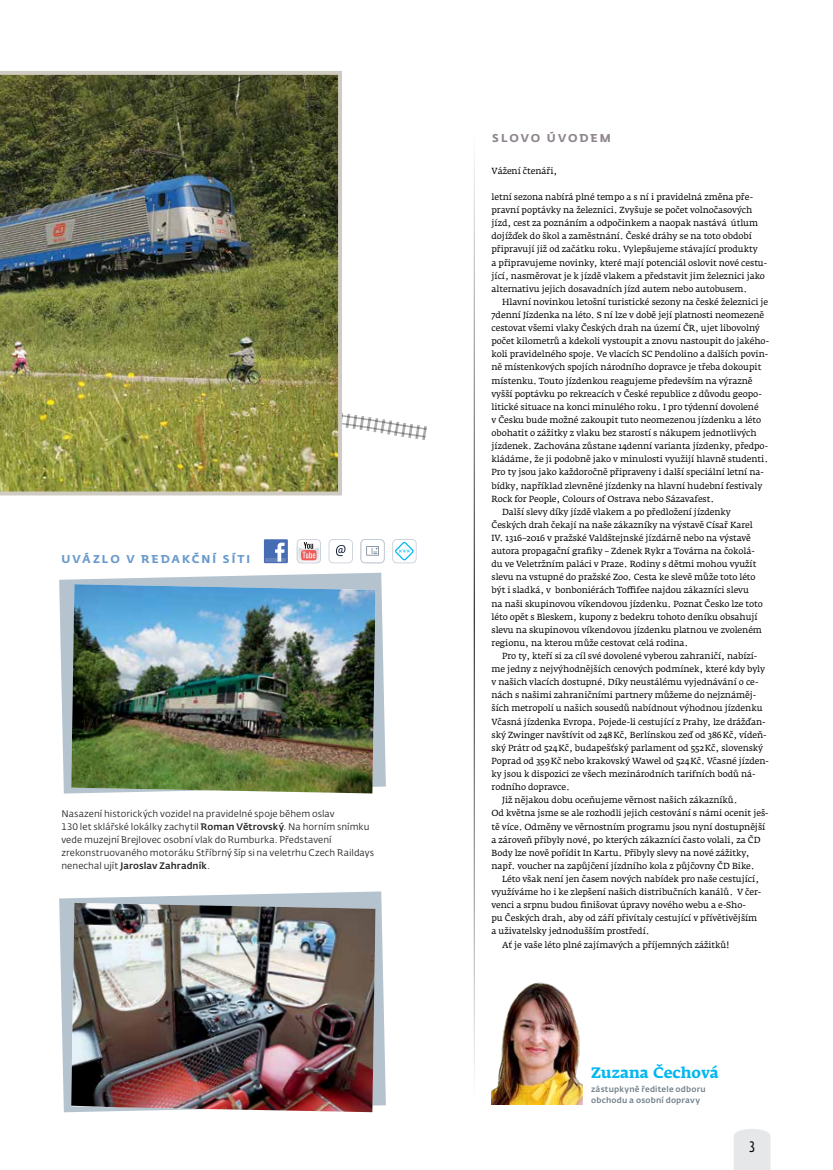
<style>
.page{position:relative;width:833px;height:1170px;background:#fff}
.page>*{position:absolute;margin:0;border:0;box-sizing:border-box;transform-origin:0 0}
.t1{font:700 15px "Fedra Serif A Pro";color:#00b7f1}
.t2{font:15px "CD Fedra Cond Pro";color:#000}
.t3{font:700 11.25px "CD Fedra";letter-spacing:.18em;color:#699acc}
.t4{font:700 11.25px "CD Fedra";letter-spacing:.18em;color:#8e858d}
.t5{font:9.38px/13.1px "CD Fedra";letter-spacing:.005em;color:#292829}
.t6{font:8.75px/13.1px "Fedra Serif A Pro";letter-spacing:-.01em;color:#000}
.t7{font:500 8.12px/10.6px "CD Fedra";letter-spacing:.025em;color:#72808a}
.s1{font-weight:500}
</style>
<div class="page">
<svg style="left:734px;top:1129px;width:36px;height:40px"></svg>
<hr style="left:474px;top:133px;width:1px;height:971px;background:#000">
<svg style="left:0;top:413px;width:427px;height:151px"></svg>
<img style="left:0;top:71px;width:342px;height:424px">
<svg style="left:297px;top:539px;width:24px;height:24px"></svg>
<div style="left:264px;top:539px;width:24px;height:24px;background:#466cb4"></div>
<hr style="left:265px;top:558px;width:21px;height:3px;background:#6481bc">
<svg style="left:275px;top:542px;width:9px;height:19px"></svg>
<svg style="left:329px;top:539px;width:24px;height:24px"></svg>
<svg style="left:360px;top:539px;width:25px;height:24px"></svg>
<svg style="left:392px;top:539px;width:24px;height:24px"></svg>
<svg style="left:59px;top:891px;width:327px;height:221px;fill:#b4c3ce"></svg>
<svg style="left:59px;top:572px;width:327px;height:221px;fill:#b4c3ce"></svg>
<img style="left:71px;top:902px;width:304px;height:210px">
<img style="left:71px;top:584px;width:304px;height:209px">
<img style="left:491px;top:982px;width:91px;height:122px">
<p class="t3" style="left:61px;top:552px;width:190px">UVÁZLO V REDAKČNÍ SÍTI</p>
<p class="t5" style="left:61px;top:806px;width:314px">Nasazení historických vozidel na pravidelné spoje během oslav<br>130 let sklářské lokálky zachytil <span class="s1">Roman Větrovský</span>. Na horním snímku vede muzejní Brejlovec osobní vlak do Rumburka. Představení zrekonstruovaného motoráku Stříbrný šíp si na veletrhu Czech Raildays nenechal ujít <span class="s1">Jaroslav Zahradník</span>.</p>
<p class="t4" style="left:492px;top:131px;width:120px">SLOVO ÚVODEM</p>
<p class="t6" style="left:491px;top:164px;width:67px">Vážení čtenáři,</p>
<p class="t6" style="left:491px;top:190px;width:277px">letní sezona nabírá plné tempo a s ní i pravidelná změna pře&shy;pravní poptávky na železnici. Zvyšuje se počet volnočasových jízd, cest za poznáním a odpočinkem a naopak nastává útlum dojížďek do škol a zaměstnání. České dráhy se na toto období připravují již od začátku roku. Vylepšujeme stávající produkty<br>a připravujeme novinky, které mají potenciál oslovit nové cestu&shy;jící, nasměrovat je k jízdě vlakem a představit jim železnici jako alternativu jejich dosavadních jízd autem nebo autobusem.</p>
<p class="t6" style="left:502px;top:295px;width:268px">Hlavní novinkou letošní turistické sezony na české železnici je</p>
<p class="t6" style="left:491px;top:308px;width:274px">7denní Jízdenka na léto. S ní lze v době její platnosti neomezeně</p>
<p class="t6" style="left:491px;top:321px;width:270px">cestovat všemi vlaky Českých drah na území ČR, ujet libovolný</p>
<p class="t6" style="left:491px;top:334px;width:279px">počet kilometrů a kdekoli vystoupit a znovu nastoupit do jakého-</p>
<p class="t6" style="left:491px;top:348px;width:278px">koli pravidelného spoje. Ve vlacích SC Pendolino a dalších povin-</p>
<p class="t6" style="left:491px;top:361px;width:271px">ně místenkových spojích národního dopravce je třeba dokoupit</p>
<p class="t6" style="left:491px;top:374px;width:262px">místenku. Touto jízdenkou reagujeme především na výrazně</p>
<p class="t6" style="left:491px;top:387px;width:272px">vyšší poptávku po rekreacích v České republice z důvodu geopo-</p>
<p class="t6" style="left:491px;top:400px;width:269px">litické situace na konci minulého roku. I pro týdenní dovolené</p>
<p class="t6" style="left:491px;top:413px;width:271px">v Česku bude možné zakoupit tuto neomezenou jízdenku a léto</p>
<p class="t6" style="left:491px;top:426px;width:267px">obohatit o zážitky z vlaku bez starostí s nákupem jednotlivých</p>
<p class="t6" style="left:491px;top:439px;width:278px">jízdenek. Zachována zůstane 14denní varianta jízdenky, předpo-</p>
<p class="t6" style="left:491px;top:452px;width:278px">kládáme, že ji podobně jako v minulosti využijí hlavně studenti.</p>
<p class="t6" style="left:491px;top:466px;width:274px">Pro ty jsou jako každoročně připraveny i další speciální letní na-</p>
<p class="t6" style="left:491px;top:479px;width:272px">bídky, například zlevněné jízdenky na hlavní hudební festivaly</p>
<p class="t6" style="left:491px;top:492px;width:224px">Rock for People, Colours of Ostrava nebo Sázavafest.</p>
<p class="t6" style="left:502px;top:505px;width:230px">Další slevy díky jízdě vlakem a po předložení jízdenky</p>
<p class="t6" style="left:491px;top:518px;width:263px">Českých drah čekají na naše zákazníky na výstavě Císař Karel</p>
<p class="t6" style="left:491px;top:531px;width:261px">IV. 1316–2016 v pražské Valdštejnské jízdárně nebo na výstavě</p>
<p class="t6" style="left:491px;top:544px;width:265px">autora propagační grafiky – Zdenek Rykr a Továrna na čokolá-</p>
<p class="t6" style="left:491px;top:557px;width:266px">du ve Veletržním paláci v Praze. Rodiny s dětmi mohou využít</p>
<p class="t6" style="left:491px;top:570px;width:266px">slevu na vstupné do pražské Zoo. Cesta ke slevě může toto léto</p>
<p class="t6" style="left:491px;top:583px;width:259px">být i sladká, v bonboniérách Toffifee najdou zákazníci slevu</p>
<p class="t6" style="left:491px;top:597px;width:273px">na naši skupinovou víkendovou jízdenku. Poznat Česko lze toto</p>
<p class="t6" style="left:491px;top:610px;width:268px">léto opět s Bleskem, kupony z bedekru tohoto deníku obsahují</p>
<p class="t6" style="left:491px;top:623px;width:272px">slevu na skupinovou víkendovou jízdenku platnou ve zvoleném</p>
<p class="t6" style="left:491px;top:636px;width:198px">regionu, na kterou může cestovat celá rodina.</p>
<p class="t6" style="left:502px;top:649px;width:257px">Pro ty, kteří si za cíl své dovolené vyberou zahraničí, nabízí-</p>
<p class="t6" style="left:491px;top:662px;width:275px">me jedny z nejvýhodnějších cenových podmínek, které kdy byly</p>
<p class="t6" style="left:491px;top:675px;width:268px">v našich vlacích dostupné. Díky neustálému vyjednávání o ce-</p>
<p class="t6" style="left:491px;top:688px;width:266px">nách s našimi zahraničními partnery můžeme do nejznáměj-</p>
<p class="t6" style="left:491px;top:701px;width:272px">ších metropolí u našich sousedů nabídnout výhodnou jízdenku</p>
<p class="t6" style="left:491px;top:715px;width:275px">Včasná jízdenka Evropa. Pojede-li cestující z Prahy, lze drážďan-</p>
<p class="t6" style="left:491px;top:728px;width:276px">ský Zwinger navštívit od 248Kč, Berlínskou zeď od 386Kč, vídeň-</p>
<p class="t6" style="left:491px;top:741px;width:273px">ský Prátr od 524Kč, budapešťský parlament od 552Kč, slovenský</p>
<p class="t6" style="left:491px;top:754px;width:279px">Poprad od 359Kč nebo krakovský Wawel od 524Kč. Včasné jízden-</p>
<p class="t6" style="left:491px;top:767px;width:265px">ky jsou k dispozici ze všech mezinárodních tarifních bodů ná-</p>
<p class="t6" style="left:491px;top:780px;width:80px">rodního dopravce.</p>
<p class="t6" style="left:502px;top:793px;width:237px">Již nějakou dobu oceňujeme věrnost našich zákazníků.</p>
<p class="t6" style="left:491px;top:806px;width:278px">Od května jsme se ale rozhodli jejich cestování s námi ocenit ješ-</p>
<p class="t6" style="left:491px;top:819px;width:275px">tě více. Odměny ve věrnostním programu jsou nyní dostupnější</p>
<p class="t6" style="left:491px;top:833px;width:271px">a zároveň přibyly nové, po kterých zákazníci často volali, za ČD</p>
<p class="t6" style="left:491px;top:846px;width:260px">Body lze nově pořídit In Kartu. Přibyly slevy na nové zážitky,</p>
<p class="t6" style="left:491px;top:859px;width:265px">např. voucher na zapůjčení jízdního kola z půjčovny ČD Bike.</p>
<p class="t6" style="left:502px;top:872px;width:258px">Léto však není jen časem nových nabídek pro naše cestující,</p>
<p class="t6" style="left:491px;top:885px;width:271px">využíváme ho i ke zlepšení našich distribučních kanálů. V čer-</p>
<p class="t6" style="left:491px;top:898px;width:256px">venci a srpnu budou finišovat úpravy nového webu a e-Sho-</p>
<p class="t6" style="left:491px;top:911px;width:267px">pu Českých drah, aby od září přivítaly cestující v přívětivějším</p>
<p class="t6" style="left:491px;top:924px;width:160px">a uživatelsky jednodušším prostředí.</p>
<p class="t6" style="left:502px;top:937px;width:228px">Ať je vaše léto plné zajímavých a příjemných zážitků!</p>
<h1 class="t1" style="left:591px;top:1063px;width:129px">Zuzana Čechová</h1>
<p class="t7" style="left:591px;top:1083px;width:116px">zástupkyně ředitele odboru obchodu a osobní dopravy</p>
<h1 class="t2" style="left:748px;top:1138px;width:9px">3</h1>
</div>
